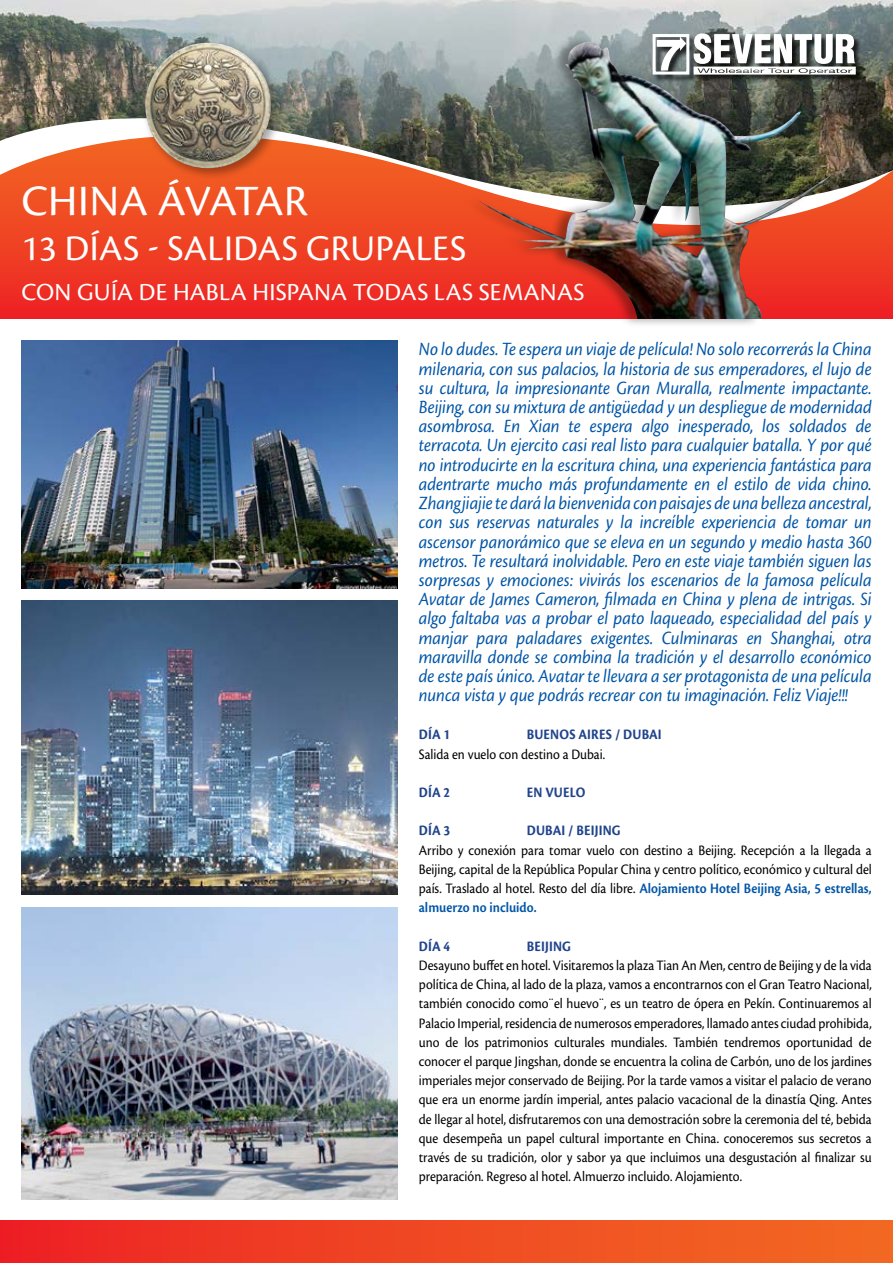
<style>
.page{position:relative;width:893px;height:1263px;background:#fff}
.page>*{position:absolute;margin:0;border:0;box-sizing:border-box;transform-origin:0 0}
.t1{font:45px "Cronos Pro";color:#fff}
.t2{font:37.5px "Cronos Pro";letter-spacing:.01em;color:#fff}
.t3{font:25.5px "Cronos Pro";letter-spacing:.01em;color:#fff}
.t4{font:italic 19.5px/19.2px "Cronos Pro";letter-spacing:-.005em;color:#0055a7;text-align:justify;scale:.91 1}
.t5{font:15px/19.2px "Cronos Pro";color:#000;text-align:justify;scale:.9 1}
.t6{font:700 15px "Cronos Pro";letter-spacing:.01em;color:#20438b;scale:.9 1}
.s1{font-weight:600;color:#0055a7}
</style>
<div class="page">
<div style="left:0;top:125px;width:893px;height:194px;background:#ee2624"></div>
<svg style="left:0;top:208px;width:893px;height:81px;fill:#ef4023"></svg>
<img style="left:0;top:0;width:893px;height:208px">
<div style="left:0;top:1220px;width:893px;height:43px;background:linear-gradient(to right,#ed2324,#f26c22)"></div>
<img style="left:21px;top:908px;width:377px;height:291px">
<img style="left:21px;top:601px;width:377px;height:293px">
<img style="left:21px;top:340px;width:377px;height:249px">
<div style="left:653px;top:34px;width:211px;height:49px;background:#000;opacity:.77"></div>
<svg style="left:694px;top:33px;width:162px;height:42px"></svg>
<div style="left:464px;top:34px;width:367px;height:294px;background:#000;opacity:.35"></div>
<img style="left:478px;top:42px;width:354px;height:277px">
<div style="left:142px;top:40px;width:141px;height:140px;background:#000;opacity:.35"></div>
<img style="left:145px;top:43px;width:127px;height:125px">
<h1 class="t1" style="left:21px;top:175px;width:80px">china</h1>
<h1 class="t1" style="left:158px;top:175px;width:52px">Ávatar</h1>
<h2 class="t2" style="left:21px;top:227px;width:222px">13 DÍAS - salidas</h2>
<h2 class="t2" style="left:306px;top:227px;width:158px">grupales</h2>
<h3 class="t3" style="left:21px;top:278px;width:565px">CON GUÍA DE HABLA HISPANA TODAS LAS SEMANAS</h3>
<p class="t4" style="left:419px;top:340px;width:499px">No lo dudes. Te espera un viaje de película! No solo recorrerás la China milenaria, con sus palacios, la historia de sus emperadores, el lujo de su cultura, la impresionante Gran Muralla, realmente impactante.<br>Beijing, con su mixtura de antigüedad y un despliegue de modernidad asombrosa. En Xian te espera algo inesperado, los soldados de terracota. Un ejercito casi real listo para cualquier batalla. Y por qué no introducirte en la escritura china, una experiencia fantástica para adentrarte mucho más profundamente en el estilo de vida chino.<br>Zhangjiajie te dará la bienvenida con paisajes de una belleza ancestral, con sus reservas naturales y la increíble experiencia de tomar un ascensor panorámico que se eleva en un segundo y medio hasta 360 metros. Te resultará inolvidable. Pero en este viaje también siguen las sorpresas y emociones: vivirás los escenarios de la famosa película Avatar de James Cameron, filmada en China y plena de intrigas. Si algo faltaba vas a probar el pato laqueado, especialidad del país y manjar para paladares exigentes. Culminaras en Shanghai, otra maravilla donde se combina la tradición y el desarrollo económico de este país único. Avatar te llevara a ser protagonista de una película nunca vista y que podrás recrear con tu imaginación. Feliz Viaje!!!</p>
<p class="t6" style="left:419px;top:726px;width:36px">DÍA 1</p>
<p class="t6" style="left:527px;top:726px;width:151px">BUENOS AIRES / DUBAI</p>
<p class="t5" style="left:419px;top:744px;width:208px">Salida en vuelo con destino a Dubai.</p>
<p class="t6" style="left:419px;top:784px;width:36px">DÍA 2</p>
<p class="t6" style="left:527px;top:784px;width:66px">EN VUELO</p>
<p class="t6" style="left:419px;top:822px;width:36px">DÍA 3</p>
<p class="t6" style="left:527px;top:822px;width:106px">DUBAI / BEIJING</p>
<p class="t5" style="left:419px;top:840px;width:505px">Arribo y conexión para tomar vuelo con destino a Beijing. Recepción a la llegada a Beijing, capital de la República Popular China y centro político, económico y cultural del país. Traslado al hotel. Resto del día libre. <span class="s1">Alojamiento Hotel Beijing Asia, 5 estrellas, almuerzo no incluido.</span></p>
<p class="t6" style="left:419px;top:937px;width:67px">DÍA 4 B</p>
<p class="t6" style="left:534px;top:937px;width:42px">EIJING</p>
<p class="t5" style="left:419px;top:956px;width:505px">Desayuno buffet en hotel. Visitaremos la plaza Tian An Men, centro de Beijing y de la vida política de China, al lado de la plaza, vamos a encontrarnos con el Gran Teatro Nacional, también conocido como¨el huevo¨, es un teatro de ópera en Pekín. Continuaremos al Palacio Imperial, residencia de numerosos emperadores, llamado antes ciudad prohibida, uno de los patrimonios culturales mundiales. También tendremos oportunidad de conocer el parque Jingshan, donde se encuentra la colina de Carbón, uno de los jardines imperiales mejor conservado de Beijing. Por la tarde vamos a visitar el palacio de verano que era un enorme jardín imperial, antes palacio vacacional de la dinastía Qing. Antes de llegar al hotel, disfrutaremos con una demostración sobre la ceremonia del té, bebida que desempeña un papel cultural importante en China. conoceremos sus secretos a través de su tradición, olor y sabor ya que incluimos una desgustación al finalizar su preparación. Regreso al hotel. Almuerzo incluido. Alojamiento.</p>
</div>
